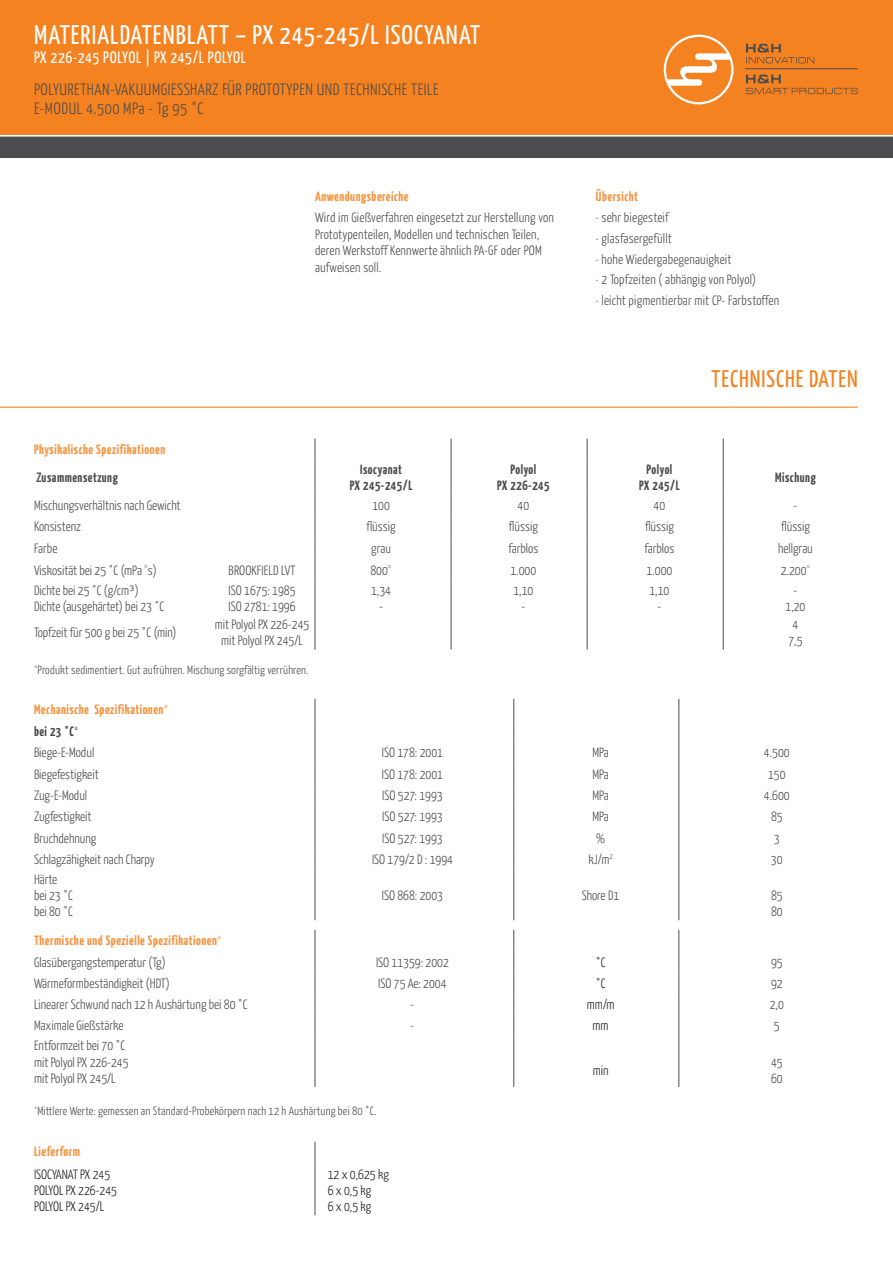
<style>
.page{position:relative;width:893px;height:1263px;background:#fff}
.page>*{position:absolute;margin:0;border:0;box-sizing:border-box;transform-origin:0 0}
.t1{font:27px "Yanone Kaffeesatz";letter-spacing:.04em;color:#fff}
.t2{font:24px "Yanone Kaffeesatz";letter-spacing:.04em;color:#f58220}
.t3{font:300 16.5px/19.5px "Yanone Kaffeesatz";letter-spacing:.03em;color:#4b4c4d}
.t4{font:16.5px "Yanone Kaffeesatz";letter-spacing:.03em;color:#fff}
.t5{font:300 13.5px/16.2px "Yanone Kaffeesatz";color:#4b4c4d}
.t6{font:700 13.5px/21.5px "Yanone Kaffeesatz";letter-spacing:.04em;color:#f6923c}
.t7{font:300 13.5px/16.2px "Yanone Kaffeesatz";color:#231f20}
.t8{font:700 13.5px/16.2px "Yanone Kaffeesatz";letter-spacing:.04em;color:#4b4c4d;text-align:center}
.t9{font:300 12px "Yanone Kaffeesatz";letter-spacing:.015em;color:#4b4c4d}
.s1{color:#4b4c4d}
.s2{font-weight:300;color:#4b4c4d}
</style>
<div class="page">
<div style="left:0;top:0;width:893px;height:134px;background:#f58220"></div>
<div style="left:0;top:136px;width:893px;height:21px;background:#4b4c4d"></div>
<hr style="left:0;top:136px;width:893px;height:1px;background:#fff">
<svg style="left:664px;top:35px;width:69px;height:69px"></svg>
<svg style="left:666px;top:37px;width:65px;height:65px"></svg>
<hr style="left:745px;top:68px;width:113px;height:1px;background:#4b4c4d">
<svg style="left:746px;top:75px;width:112px;height:19px"></svg>
<svg style="left:746px;top:44px;width:68px;height:19px"></svg>
<svg style="left:315px;top:1142px;width:1px;height:22px"></svg>
<hr style="left:315px;top:1164px;width:1px;height:51px;background:#4b4c4d">
<hr style="left:0;top:407px;width:858px;height:1px;background:#f58220">
<hr style="left:678px;top:869px;width:1px;height:51px;background:#4b4c4d">
<svg style="left:678px;top:699px;width:1px;height:170px"></svg>
<svg style="left:315px;top:699px;width:1px;height:170px"></svg>
<hr style="left:315px;top:869px;width:1px;height:51px;background:#4b4c4d">
<hr style="left:513px;top:869px;width:1px;height:51px;background:#4b4c4d">
<svg style="left:513px;top:699px;width:1px;height:170px"></svg>
<hr style="left:678px;top:1036px;width:1px;height:51px;background:#4b4c4d">
<svg style="left:678px;top:930px;width:1px;height:106px"></svg>
<svg style="left:315px;top:930px;width:1px;height:106px"></svg>
<hr style="left:315px;top:1036px;width:1px;height:51px;background:#4b4c4d">
<hr style="left:513px;top:1036px;width:1px;height:51px;background:#4b4c4d">
<svg style="left:513px;top:930px;width:1px;height:106px"></svg>
<svg style="left:315px;top:438px;width:1px;height:22px"></svg>
<hr style="left:315px;top:460px;width:1px;height:34px;background:#4b4c4d">
<svg style="left:315px;top:494px;width:1px;height:86px"></svg>
<hr style="left:315px;top:580px;width:1px;height:35px;background:#4b4c4d">
<hr style="left:315px;top:615px;width:1px;height:35px;background:#4b4c4d">
<svg style="left:451px;top:438px;width:1px;height:22px"></svg>
<svg style="left:587px;top:438px;width:1px;height:22px"></svg>
<hr style="left:451px;top:460px;width:1px;height:34px;background:#4b4c4d">
<hr style="left:587px;top:460px;width:1px;height:34px;background:#4b4c4d">
<svg style="left:451px;top:494px;width:1px;height:86px"></svg>
<svg style="left:587px;top:494px;width:1px;height:86px"></svg>
<hr style="left:451px;top:580px;width:1px;height:35px;background:#4b4c4d">
<hr style="left:587px;top:580px;width:1px;height:35px;background:#4b4c4d">
<hr style="left:451px;top:615px;width:1px;height:35px;background:#4b4c4d">
<hr style="left:587px;top:615px;width:1px;height:35px;background:#4b4c4d">
<svg style="left:723px;top:438px;width:1px;height:22px"></svg>
<hr style="left:723px;top:460px;width:1px;height:34px;background:#4b4c4d">
<svg style="left:723px;top:494px;width:1px;height:86px"></svg>
<hr style="left:723px;top:580px;width:1px;height:35px;background:#4b4c4d">
<hr style="left:723px;top:615px;width:1px;height:35px;background:#4b4c4d">
<h1 class="t1" style="left:34px;top:18px;width:448px">MATERIALDATENBLATT – PX 245-245/L ISOCYANAT</h1>
<p class="t4" style="left:34px;top:47px;width:213px">PX 226-245 POLYOL | PX 245/L POLYOL</p>
<p class="t3" style="left:34px;top:79px;width:406px">POLYURETHAN-VAKUUMGIESSHARZ FÜR PROTOTYPEN UND TECHNISCHE TEILE<br>E-MODUL 4.500 MPa - Tg 95 °C</p>
<p class="t6" style="left:315px;top:186px;width:95px">Anwendungsbereiche</p>
<p class="t5" style="left:315px;top:209px;width:240px">Wird im Gießverfahren eingesetzt zur Herstellung von Prototypenteilen, Modellen und technischen Teilen, deren Werkstoff Kennwerte ähnlich PA-GF oder POM aufweisen soll.</p>
<p class="t6" style="left:596px;top:186px;width:44px">Übersicht</p>
<p class="t5" style="left:596px;top:207px;width:185px;line-height:20.7px">· sehr biegesteif<br>· glasfasergefüllt<br>· hohe Wiedergabegenauigkeit<br>· 2 Topfzeiten ( abhängig von Polyol)<br>· leicht pigmentierbar mit CP- Farbstoffen</p>
<h2 class="t2" style="left:711px;top:364px;width:148px">TECHNISCHE DATEN</h2>
<p class="t6" style="left:34px;top:438px;width:133px">Physikalische Spezifikationen</p>
<p class="t8" style="left:36px;top:469px;width:83px">Zusammensetzung</p>
<p class="t8" style="left:350px;top:461px;width:64px">Isocyanat<br>PX 245-245/L</p>
<p class="t8" style="left:497px;top:461px;width:54px">Polyol<br>PX 226-245</p>
<p class="t8" style="left:639px;top:461px;width:42px">Polyol<br>PX 245/L</p>
<p class="t8" style="left:775px;top:469px;width:42px">Mischung</p>
<p class="t5" style="left:34px;top:497px;width:148px">Mischungsverhältnis nach Gewicht</p>
<p class="t5" style="left:372px;top:497px;width:19px">100</p>
<p class="t5" style="left:518px;top:497px;width:13px">40</p>
<p class="t5" style="left:654px;top:497px;width:13px">40</p>
<p class="t5" style="left:794px;top:497px;width:5px">-</p>
<p class="t5" style="left:34px;top:518px;width:49px">Konsistenz</p>
<p class="t5" style="left:367px;top:518px;width:30px">flüssig</p>
<p class="t5" style="left:509px;top:518px;width:30px">flüssig</p>
<p class="t5" style="left:645px;top:518px;width:30px">flüssig</p>
<p class="t5" style="left:781px;top:518px;width:30px">flüssig</p>
<p class="t5" style="left:34px;top:540px;width:25px">Farbe</p>
<p class="t5" style="left:371px;top:540px;width:21px">grau</p>
<p class="t5" style="left:508px;top:540px;width:31px">farblos</p>
<p class="t5" style="left:644px;top:540px;width:31px">farblos</p>
<p class="t5" style="left:778px;top:540px;width:36px">hellgrau</p>
<p class="t5" style="left:34px;top:561px;width:124px">Viskosität bei 25 °C (mPa <sup>*</sup>s)</p>
<p class="t5" style="left:229px;top:561px;width:68px">BROOKFIELD LVT</p>
<p class="t5" style="left:370px;top:561px;width:23px">800<sup>*</sup></p>
<p class="t5" style="left:510px;top:561px;width:27px">1.000</p>
<p class="t5" style="left:647px;top:561px;width:27px">1.000</p>
<p class="t5" style="left:781px;top:561px;width:31px">2.200<sup>*</sup></p>
<p class="t5" style="left:34px;top:581px;width:132px">Dichte bei 25 °C (g/cm³)<br>Dichte (ausgehärtet) bei 23 °C</p>
<p class="t5" style="left:229px;top:581px;width:68px">ISO 1675: 1985<br>ISO 2781: 1996</p>
<p class="t5" style="left:371px;top:581px;width:21px;text-align:center">1,34 -</p>
<p class="t5" style="left:513px;top:581px;width:21px;text-align:center">1,10 -</p>
<p class="t5" style="left:649px;top:581px;width:21px;text-align:center">1,10 -</p>
<p class="t5" style="left:785px;top:581px;width:21px;text-align:center">-<br>1,20</p>
<p class="t5" style="left:34px;top:624px;width:144px">Topfzeit für 500 g bei 25 °C (min)</p>
<p class="t5" style="left:215px;top:616px;width:96px;text-align:center">mit Polyol PX 226-245 mit Polyol PX 245/L</p>
<p class="t5" style="left:788px;top:616px;width:16px;text-align:center">4<br>7,5</p>
<p class="t9" style="left:34px;top:663px;width:276px"><sup>*</sup>Produkt sedimentiert. Gut aufrühren. Mischung sorgfältig verrühren.</p>
<p class="t6" style="left:34px;top:699px;width:135px">Mechanische Spezifikationen<sup>* </sup><span class="s1">bei 23 °C</span><sup>*<br></sup><span class="s2">Biege-E-Modul</span></p>
<p class="t5" style="left:382px;top:744px;width:63px">ISO 178: 2001</p>
<p class="t5" style="left:592px;top:744px;width:18px">MPa</p>
<p class="t5" style="left:764px;top:744px;width:27px">4.500</p>
<p class="t5" style="left:34px;top:765px;width:66px">Biegefestigkeit</p>
<p class="t5" style="left:382px;top:765px;width:63px">ISO 178: 2001</p>
<p class="t5" style="left:592px;top:765px;width:18px">MPa</p>
<p class="t5" style="left:768px;top:765px;width:19px">150</p>
<p class="t5" style="left:34px;top:787px;width:55px">Zug-E-Modul</p>
<p class="t5" style="left:382px;top:787px;width:62px">ISO 527: 1993</p>
<p class="t5" style="left:592px;top:787px;width:18px">MPa</p>
<p class="t5" style="left:764px;top:787px;width:27px">4.600</p>
<p class="t5" style="left:34px;top:808px;width:59px">Zugfestigkeit</p>
<p class="t5" style="left:382px;top:808px;width:62px">ISO 527: 1993</p>
<p class="t5" style="left:592px;top:808px;width:18px">MPa</p>
<p class="t5" style="left:771px;top:808px;width:13px">85</p>
<p class="t5" style="left:34px;top:829px;width:64px">Bruchdehnung</p>
<p class="t5" style="left:382px;top:829px;width:62px">ISO 527: 1993</p>
<p class="t5" style="left:596px;top:829px;width:11px">%</p>
<p class="t5" style="left:774px;top:829px;width:7px">3</p>
<p class="t5" style="left:34px;top:851px;width:122px">Schlagzähigkeit nach Charpy</p>
<p class="t5" style="left:372px;top:851px;width:82px">ISO 179/2 D : 1994</p>
<p class="t5" style="left:588px;top:851px;width:26px">kJ/m<sup>2</sup></p>
<p class="t5" style="left:771px;top:851px;width:13px">30</p>
<p class="t5" style="left:34px;top:870px;width:40px">Härte bei 23 °C bei 80 °C</p>
<p class="t5" style="left:382px;top:887px;width:63px">ISO 868: 2003</p>
<p class="t5" style="left:582px;top:887px;width:39px">Shore D1</p>
<p class="t5" style="left:771px;top:887px;width:13px">85<br>80</p>
<p class="t6" style="left:34px;top:930px;width:189px">Thermische und Spezielle Spezifikationen<sup>*<br></sup><span class="s2">Glasübergangstemperatur (Tg)</span></p>
<p class="t5" style="left:376px;top:953px;width:74px">ISO 11359: 2002</p>
<p class="t7" style="left:596px;top:953px;width:11px">°C</p>
<p class="t5" style="left:771px;top:953px;width:13px">95</p>
<p class="t5" style="left:34px;top:975px;width:137px">Wärmeformbeständigkeit (HDT)</p>
<p class="t5" style="left:378px;top:975px;width:70px">ISO 75 Ae: 2004</p>
<p class="t7" style="left:596px;top:975px;width:11px">°C</p>
<p class="t5" style="left:771px;top:975px;width:13px">92</p>
<p class="t5" style="left:34px;top:996px;width:215px">Linearer Schwund nach 12 h Aushärtung bei 80 °C</p>
<p class="t5" style="left:410px;top:996px;width:5px">-</p>
<p class="t7" style="left:587px;top:996px;width:29px">mm/m</p>
<p class="t5" style="left:770px;top:996px;width:16px">2,0</p>
<p class="t5" style="left:34px;top:1017px;width:91px">Maximale Gießstärke</p>
<p class="t5" style="left:411px;top:1017px;width:5px">-</p>
<p class="t7" style="left:593px;top:1017px;width:17px">mm</p>
<p class="t5" style="left:774px;top:1017px;width:7px">5</p>
<p class="t5" style="left:34px;top:1037px;width:96px">Entformzeit bei 70 °C mit Polyol PX 226-245 mit Polyol PX 245/L</p>
<p class="t7" style="left:593px;top:1061px;width:17px">min</p>
<p class="t5" style="left:771px;top:1053px;width:13px">45<br>60</p>
<p class="t9" style="left:34px;top:1103px;width:344px"><sup>*</sup>Mittlere Werte: gemessen an Standard-Probekörpern nach 12 h Aushärtung bei 80 °C.</p>
<p class="t6" style="left:34px;top:1140px;width:47px">Lieferform</p>
<p class="t7" style="left:34px;top:1165px;width:85px">ISOCYANAT PX 245<br>POLYOL PX 226-245<br>POLYOL PX 245/L</p>
<p class="t7" style="left:328px;top:1165px;width:63px">12 x 0,625 kg<br>6 x 0,5 kg<br>6 x 0,5 kg</p>
</div>
